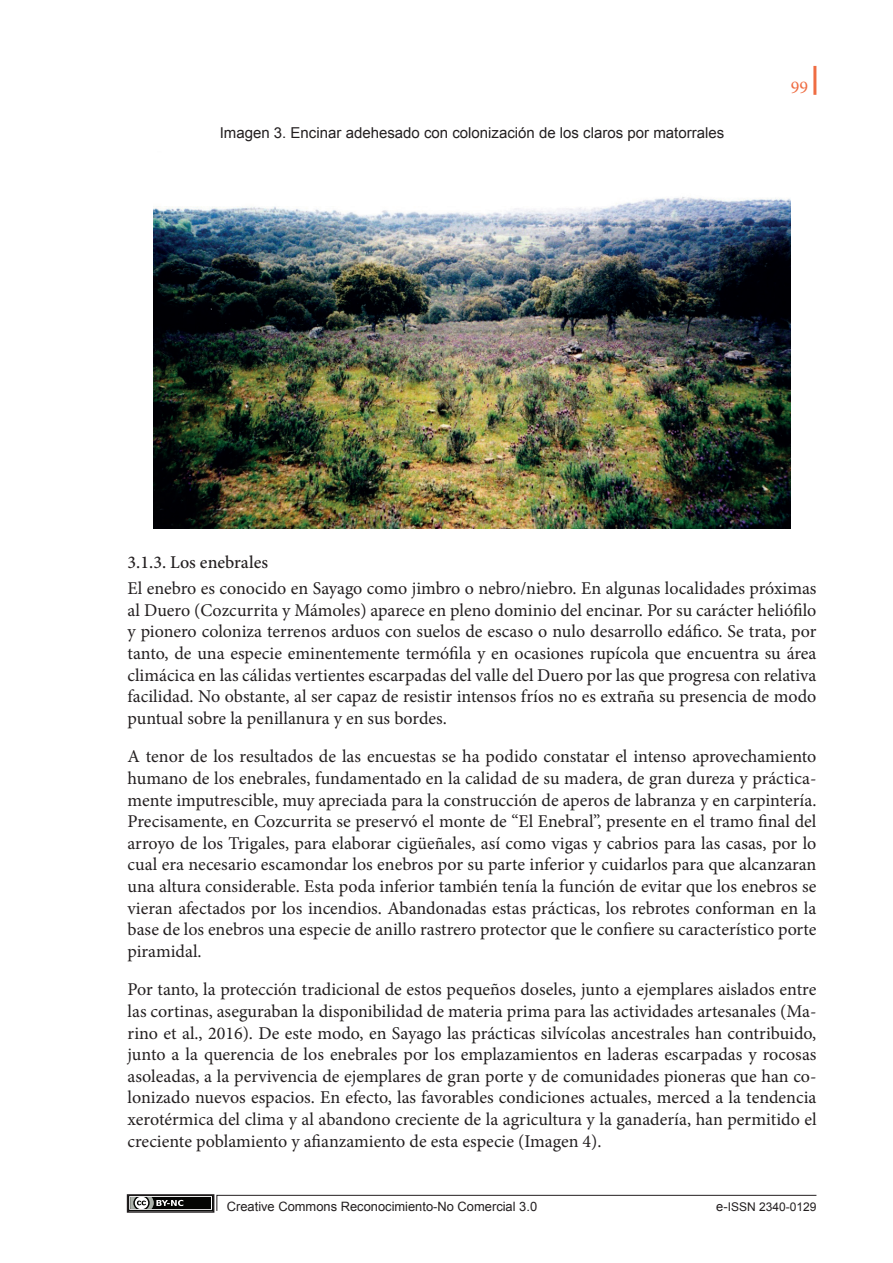
<style>
.page{position:relative;width:893px;height:1263px;background:#fff}
.page>*{position:absolute;margin:0;border:0;box-sizing:border-box;transform-origin:0 0}
.t1{font:18px/21.6px "Minion Pro";color:#231f20;text-align:justify}
.t2{font:500 18px "Minion Pro";color:#231f20}
.t3{font:18px "Minion Pro";color:#ef6d43}
.t4{font:15px "Arial";color:#231f20}
.t5{font:12.9px "Arial";color:#231f20}
.t6{font:12px "Arial";color:#231f20}
.s1{font-size:12.9px}
</style>
<div class="page">
<hr style="left:813px;top:66px;width:3px;height:29px;background:#ef6d43">
<div style="left:130px;top:1197px;width:81px;height:12px;background:#040503"></div>
<svg style="left:130px;top:1197px;width:53px;height:12px"></svg>
<div style="left:127px;top:1194px;width:87px;height:19px;border:2px solid #231f20"></div>
<svg style="left:216px;top:1194px;width:601px;height:17px"></svg>
<img style="left:153px;top:197px;width:638px;height:331px">
<p class="t4" style="left:220px;top:123px;width:506px">Imagen 3. Encinar adehesado con colonización de los claros por matorrales</p>
<p class="t3" style="left:791px;top:75px;width:19px">99</p>
<p class="t2" style="left:128px;top:550px;width:142px">3.1.3. Los enebrales</p>
<p class="t1" style="left:128px;top:578px;width:690px">El enebro es conocido en Sayago como jimbro o nebro/niebro. En algunas localidades próximas al Duero (Cozcurrita y Mámoles) aparece en pleno dominio del encinar. Por su carácter heliófilo y pionero coloniza terrenos arduos con suelos de escaso o nulo desarrollo edáfico. Se trata, por tanto, de una especie eminentemente termófila y en ocasiones rupícola que encuentra su área climácica en las cálidas vertientes escarpadas del valle del Duero por las que progresa con relativa facilidad. No obstante, al ser capaz de resistir intensos fríos no es extraña su presencia de modo puntual sobre la penillanura y en sus bordes.</p>
<p class="t1" style="left:128px;top:746px;width:690px">A tenor de los resultados de las encuestas se ha podido constatar el intenso aprovechamiento humano de los enebrales, fundamentado en la calidad de su madera, de gran dureza y práctica&shy;mente imputrescible, muy apreciada para la construcción de aperos de labranza y en carpintería.<br>Precisamente, en Cozcurrita se preservó el monte de “El Enebral”, presente en el tramo final del arroyo de los Trigales, para elaborar cigüeñales, así como vigas y cabrios para las casas, por lo cual era necesario escamondar los enebros por su parte inferior y cuidarlos para que alcanzaran una altura considerable. Esta poda inferior también tenía la función de evitar que los enebros se vieran afectados por los incendios. Abandonadas estas prácticas, los rebrotes conforman en la base de los enebros una especie de anillo rastrero protector que le confiere su característico porte piramidal.</p>
<p class="t1" style="left:128px;top:979px;width:690px">Por tanto, la protección tradicional de estos pequeños doseles, junto a ejemplares aislados entre las cortinas, aseguraban la disponibilidad de materia prima para las actividades artesanales (Ma&shy;rino et al., 2016). De este modo, en Sayago las prácticas silvícolas ancestrales han contribuido, junto a la querencia de los enebrales por los emplazamientos en laderas escarpadas y rocosas asoleadas, a la pervivencia de ejemplares de gran porte y de comunidades pioneras que han co&shy;lonizado nuevos espacios. En efecto, las favorables condiciones actuales, merced a la tendencia xerotérmica del clima y al abandono creciente de la agricultura y la ganadería, han permitido el creciente poblamiento y afianzamiento de esta especie (Imagen 4).</p>
<p class="t5" style="left:227px;top:1198px;width:312px">Creative Commons Reconocimiento-No Comercial 3.0</p>
<p class="t6" style="left:716px;top:1199px;width:102px"><span class="s1">e-</span>ISSN 2340-0129</p>
</div>
